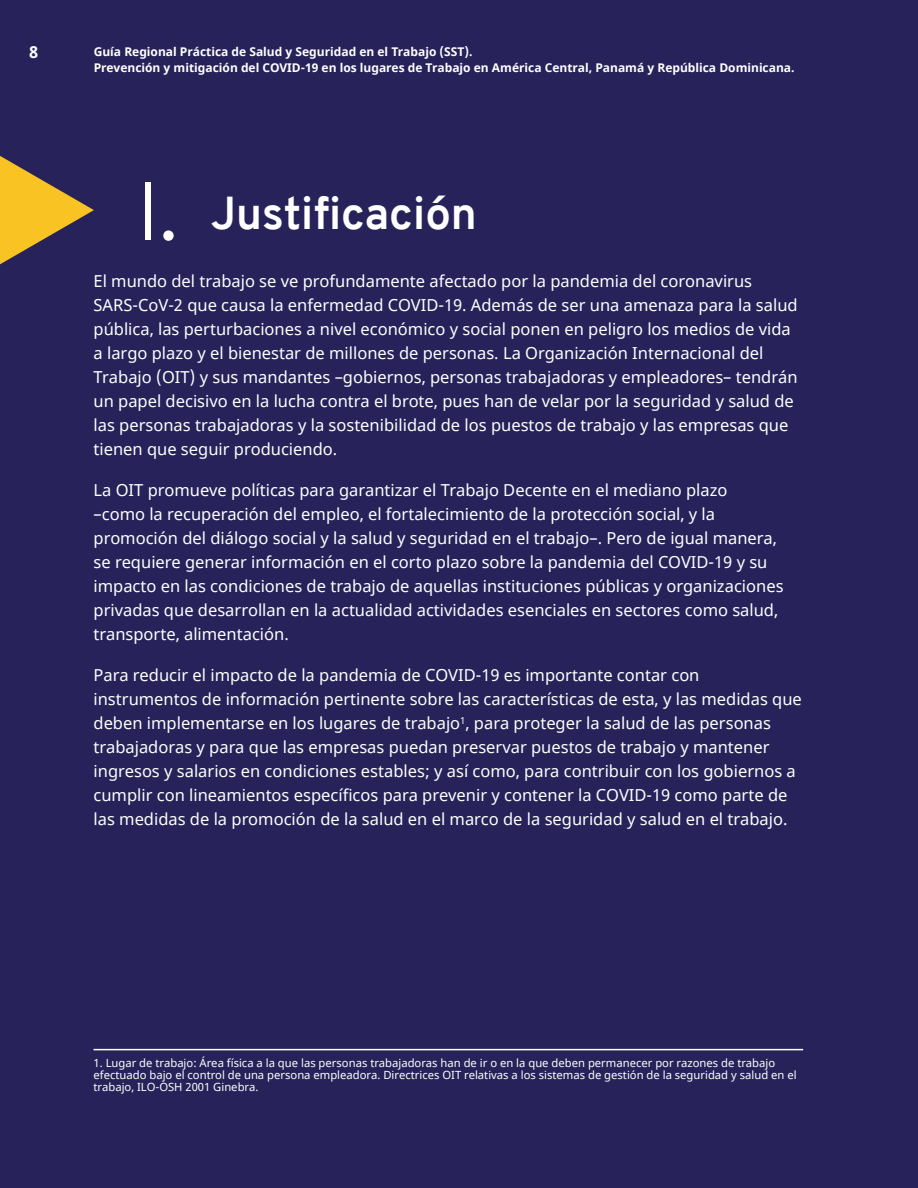
<style>
.page{position:relative;width:918px;height:1188px;background:#27235a}
.page>*{position:absolute;margin:0;border:0;box-sizing:border-box;transform-origin:0 0}
.t1{font:700 45px "Overpass";color:#fff}
.t2{font:16.5px/24px "Noto Sans";color:#fff}
.t3{font:700 16.5px "Noto Sans";color:#fff}
.t4{font:700 12px/16.5px "Noto Sans";color:#fff}
.t5{font:11.25px/12px "Noto Sans";color:#fff}
.s1{font-weight:300;font-size:82.5px}
</style>
<div class="page">
<hr style="left:94px;top:1049px;width:709px;height:1px;background:#fff">
<svg style="left:0;top:156px;width:94px;height:108px"></svg>
<p class="t3" style="left:29px;top:40px;width:11px">8</p>
<p class="t4" style="left:94px;top:43px;width:702px">Guía Regional Práctica de Salud y Seguridad en el Trabajo (SST).<br>Prevención y mitigación del COVID-19 en los lugares de Trabajo en América Central, Panamá y República Dominicana.</p>
<h1 class="t1" style="left:136px;top:181px;width:342px"><span class="s1">I.</span> Justificación</h1>
<p class="t2" style="left:94px;top:270px;width:706px">El mundo del trabajo se ve profundamente afectado por la pandemia del coronavirus SARS-CoV-2 que causa la enfermedad COVID-19. Además de ser una amenaza para la salud pública, las perturbaciones a nivel económico y social ponen en peligro los medios de vida a largo plazo y el bienestar de millones de personas. La Organización Internacional del Trabajo (OIT) y sus mandantes –gobiernos, personas trabajadoras y empleadores– tendrán un papel decisivo en la lucha contra el brote, pues han de velar por la seguridad y salud de las personas trabajadoras y la sostenibilidad de los puestos de trabajo y las empresas que tienen que seguir produciendo.</p>
<p class="t2" style="left:94px;top:479px;width:692px">La OIT promueve políticas para garantizar el Trabajo Decente en el mediano plazo<br>–como la recuperación del empleo, el fortalecimiento de la protección social, y la promoción del diálogo social y la salud y seguridad en el trabajo–. Pero de igual manera, se requiere generar información en el corto plazo sobre la pandemia del COVID-19 y su impacto en las condiciones de trabajo de aquellas instituciones públicas y organizaciones privadas que desarrollan en la actualidad actividades esenciales en sectores como salud, transporte, alimentación.</p>
<p class="t2" style="left:94px;top:664px;width:710px">Para reducir el impacto de la pandemia de COVID-19 es importante contar con instrumentos de información pertinente sobre las características de esta, y las medidas que deben implementarse en los lugares de trabajo<sup>1</sup>, para proteger la salud de las personas trabajadoras y para que las empresas puedan preservar puestos de trabajo y mantener ingresos y salarios en condiciones estables; y así como, para contribuir con los gobiernos a cumplir con lineamientos específicos para prevenir y contener la COVID-19 como parte de las medidas de la promoción de la salud en el marco de la seguridad y salud en el trabajo.</p>
<p class="t5" style="left:94px;top:1058px;width:705px">1. Lugar de trabajo: Área física a la que las personas trabajadoras han de ir o en la que deben permanecer por razones de trabajo efectuado bajo el control de una persona empleadora. Directrices OIT relativas a los sistemas de gestión de la seguridad y salud en el trabajo, ILO-OSH 2001 Ginebra.</p>
</div>
